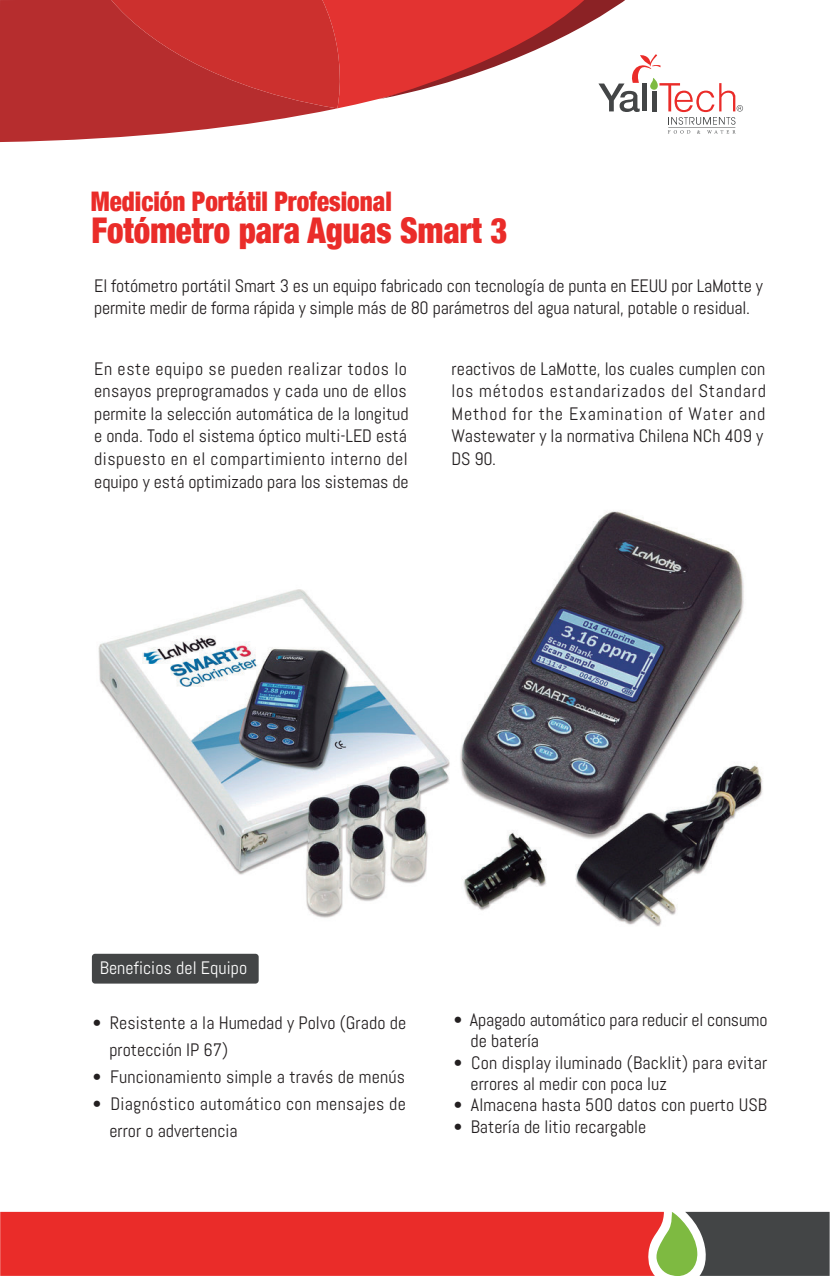
<style>
.page{position:relative;width:830px;height:1276px;background:#fff}
.page>*{position:absolute;margin:0;border:0;box-sizing:border-box;transform-origin:0 0}
.t1{font:900 condensed 35.55px "Helvetica Neue";color:#ea2c29;scale:.93 1}
.t2{font:900 condensed 27px "Helvetica Neue";color:#ea2c29;scale:.93 1}
.t3{font:18px/22.5px "Abel";color:#231f20}
.t4{font:18px/27px "Abel";letter-spacing:.02em;color:#231f20}
.t5{font:18px "Abel";letter-spacing:.005em;color:#fff}
</style>
<div class="page">
<div style="left:0;top:1211px;width:654px;height:64px;background:#ea2c29"></div>
<svg style="left:654px;top:1211px;width:175px;height:65px;background:#636b59"></svg>
<div style="left:0;top:0;width:157px;height:142px;background:#b62d2e"></div>
<svg style="left:111px;top:0;width:631px;height:134px"></svg>
<div style="left:92px;top:953px;width:166px;height:30px;background:#434546;border-radius:3px"></div>
<img style="left:98px;top:511px;width:665px;height:416px">
<h2 class="t2" style="left:91px;top:179px;width:325px">Medición Portátil Profesional</h2>
<h1 class="t1" style="left:91px;top:201px;width:448px">Fotómetro para Aguas Smart 3</h1>
<p class="t3" style="left:94px;top:274px;width:669px">El fotómetro portátil Smart 3 es un equipo fabricado con tecnología de punta en EEUU por LaMotte y permite medir de forma rápida y simple más de 80 parámetros del agua natural, potable o residual.</p>
<p class="t3" style="left:94px;top:357px;width:316px;text-align:justify">En este equipo se pueden realizar todos lo ensayos preprogramados y cada uno de ellos permite la selección automática de la longitud e onda. Todo el sistema óptico multi-LED está dispuesto en el compartimiento interno del equipo y está optimizado para los sistemas de</p>
<p class="t3" style="left:451px;top:357px;width:316px">reactivos de LaMotte, los cuales cumplen con los métodos estandarizados del Standard Method for the Examination of Water and Wastewater y la normativa Chilena NCh 409 y DS 90.</p>
<p class="t5" style="left:100px;top:956px;width:149px">Beneficios del Equipo</p>
<p class="t3" style="left:109px;top:1009px;width:298px;line-height:27px;text-indent:-17px">• Resistente a la Humedad y Polvo (Grado de protección IP 67)</p>
<p class="t3" style="left:93px;top:1065px;width:313px">• Funcionamiento simple a través de menús</p>
<p class="t4" style="left:109px;top:1090px;width:298px;text-indent:-17px">• Diagnóstico automático con mensajes de error o advertencia</p>
<p class="t3" style="left:470px;top:1009px;width:298px;line-height:21.4px;text-indent:-17px">• Apagado automático para reducir el consumo de batería</p>
<p class="t3" style="left:470px;top:1051px;width:298px;line-height:21.4px;text-indent:-17px">• Con display iluminado (Backlit) para evitar errores al medir con poca luz</p>
<p class="t3" style="left:454px;top:1094px;width:314px">• Almacena hasta 500 datos con puerto USB</p>
<p class="t3" style="left:454px;top:1115px;width:194px">• Batería de litio recargable</p>
</div>
